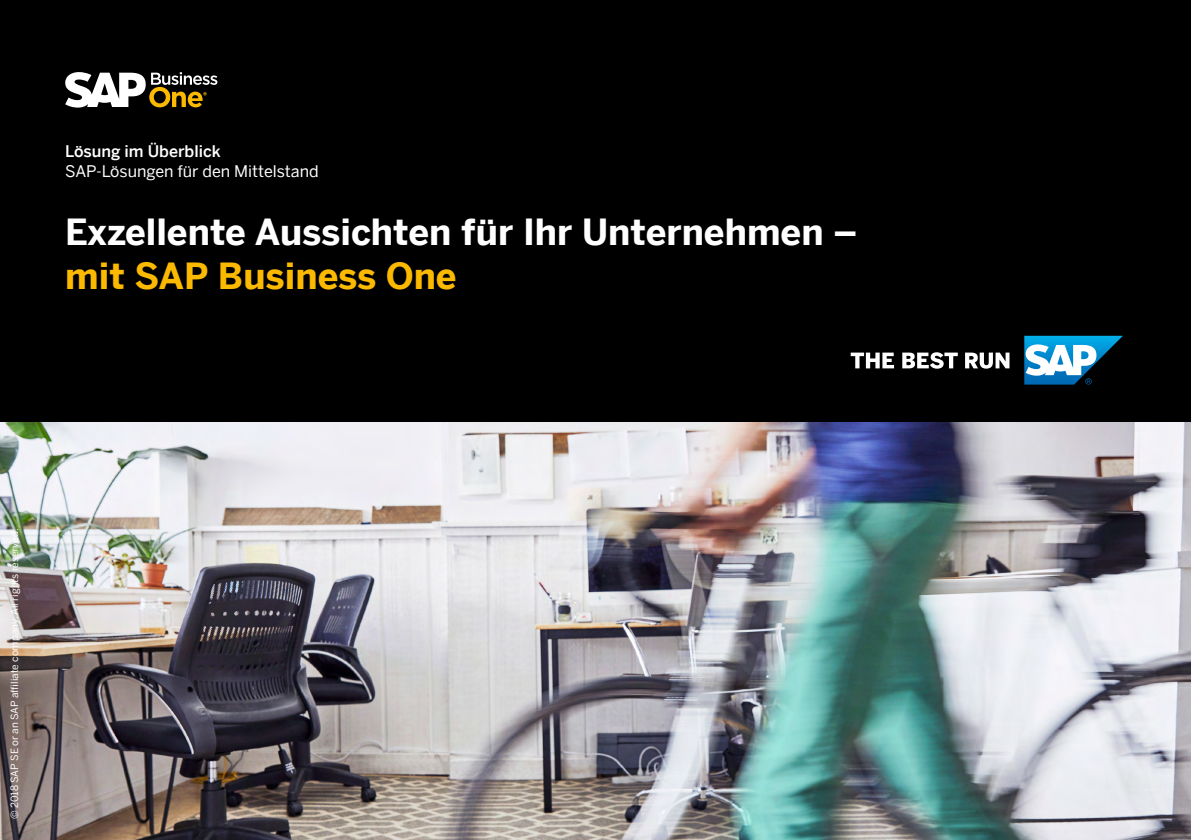
<style>
.page{position:relative;width:1191px;height:840px;background:#fff}
.page>*{position:absolute;margin:0;border:0;box-sizing:border-box;transform-origin:0 0}
.t1{font:700 36px "Benton Sans";color:#fff}
.t2{font:700 36px "Benton Sans";color:#fbba00}
.t3{font:16px "Benton Sans";color:#fff}
.t4{font:500 16px "Benton Sans";color:#fff}
.t5{font:10px "Benton Sans";color:#fff}
</style>
<div class="page">
<img style="left:0;top:421px;width:1191px;height:418px">
<div style="left:0;top:0;width:1191px;height:421px;background:#000"></div>
<svg style="left:65px;top:72px;width:152px;height:35px"></svg>
<svg style="left:850px;top:352px;width:159px;height:16px"></svg>
<svg style="left:1024px;top:335px;width:99px;height:49px"></svg>
<h2 class="t4" style="left:65px;top:137px;width:157px">Lösung im Überblick</h2>
<h2 class="t3" style="left:65px;top:157px;width:255px">SAP-Lösungen für den Mittelstand</h2>
<h1 class="t1" style="left:65px;top:200px;width:794px">Exzellente Aussichten für Ihr Unternehmen –</h1>
<h1 class="t2" style="left:65px;top:244px;width:393px">mit SAP Business One</h1>
<p class="t5" style="left:6px;top:818px;width:292px;rotate:-90deg">© 2018 SAP SE or an SAP affiliate company. All rights reserved.</p>
</div>
